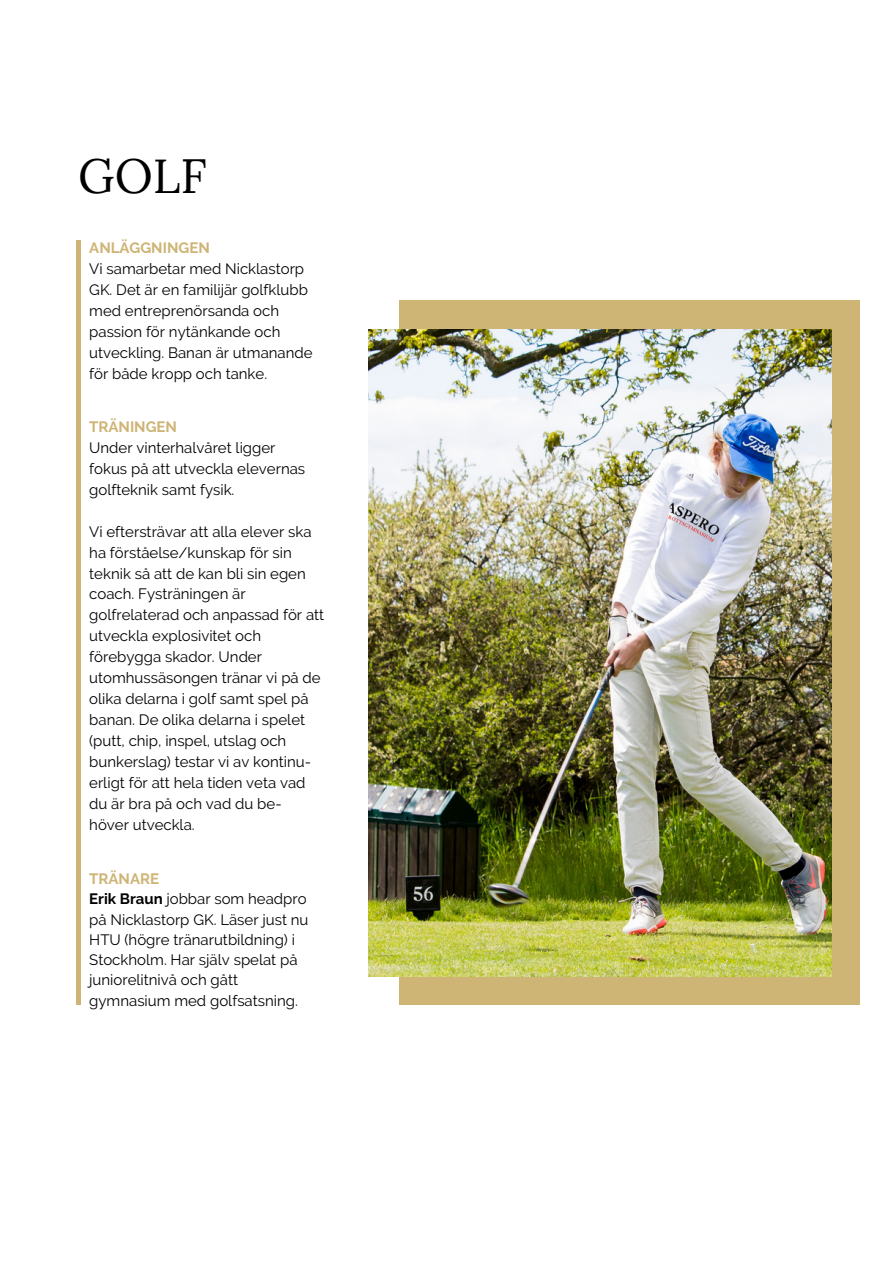
<style>
.page{position:relative;width:893px;height:1264px;background:#fff}
.page>*{position:absolute;margin:0;border:0;box-sizing:border-box;transform-origin:0 0}
.t1{font:48px "Lora";color:#000}
.t2{font:15px/21px "Raleway";color:#000}
.t3{font:700 15px "Raleway";color:#ceb475}
.s1{font-weight:700}
</style>
<div class="page">
<hr style="left:77px;top:241px;width:3px;height:764px;background:#ceb475">
<div style="left:399px;top:300px;width:460px;height:705px;background:#ceb475"></div>
<img style="left:369px;top:329px;width:462px;height:647px">
<p class="t1" style="left:78px;top:145px;width:130px">GOLF</p>
<p class="t3" style="left:89px;top:239px;width:122px">ANLÄGGNINGEN</p>
<p class="t2" style="left:89px;top:258px;width:216px">Vi samarbetar med Nicklastorp</p>
<p class="t2" style="left:89px;top:279px;width:220px">GK. Det är en familijär golfklubb</p>
<p class="t2" style="left:89px;top:300px;width:191px">med entreprenörsanda och</p>
<p class="t2" style="left:89px;top:321px;width:193px">passion för nytänkande och</p>
<p class="t2" style="left:89px;top:342px;width:225px">utveckling. Banan är utmanande</p>
<p class="t2" style="left:89px;top:363px;width:179px">för både kropp och tanke.</p>
<p class="t3" style="left:89px;top:418px;width:89px">TRÄNINGEN</p>
<p class="t2" style="left:89px;top:437px;width:188px">Under vinterhalvåret ligger</p>
<p class="t2" style="left:89px;top:458px;width:217px">fokus på att utveckla elevernas</p>
<p class="t2" style="left:89px;top:479px;width:147px">golfteknik samt fysik.</p>
<p class="t2" style="left:89px;top:521px;width:236px">Vi eftersträvar att alla elever ska ha förståelse/kunskap för sin teknik så att de kan bli sin egen coach. Fysträningen är golfrelaterad och anpassad för att utveckla explosivitet och förebygga skador. Under utomhussäsongen tränar vi på de olika delarna i golf samt spel på banan. De olika delarna i spelet</p>
<p class="t2" style="left:89px;top:730px;width:198px">(putt, chip, inspel, utslag och</p>
<p class="t2" style="left:89px;top:751px;width:223px">bunkerslag) testar vi av kontinu-</p>
<p class="t2" style="left:89px;top:772px;width:218px">erligt för att hela tiden veta vad</p>
<p class="t2" style="left:89px;top:793px;width:194px">du är bra på och vad du be-</p>
<p class="t2" style="left:89px;top:814px;width:107px">höver utveckla.</p>
<p class="t3" style="left:89px;top:870px;width:71px">TRÄNARE</p>
<p class="t2" style="left:89px;top:888px;width:221px;line-height:20.2px"><span class="s1">Erik Braun</span> jobbar som headpro på Nicklastorp GK. Läser just nu<br>HTU (högre tränarutbildning) i<br>Stockholm. Har själv spelat på juniorelitnivå och gått gymnasium med golfsatsning.</p>
</div>
